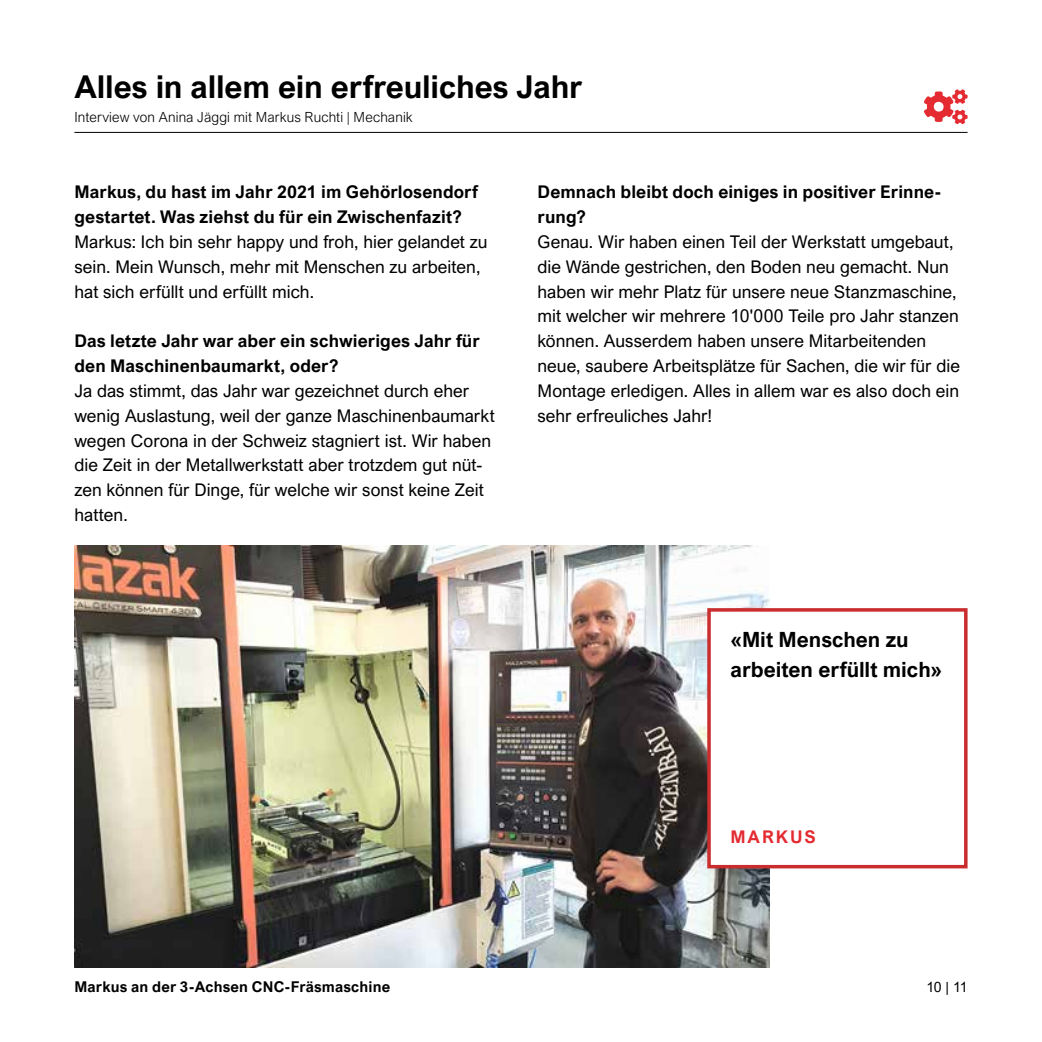
<style>
.page{position:relative;width:1042px;height:1042px;background:#fff}
.page>*{position:absolute;margin:0;border:0;box-sizing:border-box;transform-origin:0 0}
.t1{font:700 31.5px "Arial Nova";letter-spacing:-.005em;color:#000}
.t2{font:700 21px/29.8px "Arial Nova";color:#000}
.t3{font:17.5px/24.8px "Arial Nova";color:#000}
.t4{font:700 17.5px/24.8px "Arial Nova";letter-spacing:.005em;color:#000}
.t5{font:700 17.5px "Arial Nova";letter-spacing:.11em;color:#e42b32}
.t6{font:700 14.88px "Arial Nova";letter-spacing:.01em;color:#000}
.t7{font:300 14px "Arial Nova";letter-spacing:.01em;color:#000}
.t8{font:14px "Arial Nova";color:#000}
</style>
<div class="page">
<img style="left:74px;top:546px;width:695px;height:421px">
<hr style="left:74px;top:132px;width:893px;height:1px;background:#000">
<div style="left:709px;top:610px;width:257px;height:256px;background:#fff"></div>
<div style="left:707px;top:608px;width:260px;height:260px;border:4px solid #ca2d2e"></div>
<svg style="left:924px;top:89px;width:43px;height:35px"></svg>
<h1 class="t1" style="left:74px;top:68px;width:509px">Alles in allem ein erfreuliches Jahr</h1>
<p class="t7" style="left:74px;top:109px;width:340px">Interview von Anina Jäggi mit Markus Ruchti | Mechanik</p>
<p class="t4" style="left:74px;top:180px;width:405px">Markus, du hast im Jahr 2021 im Gehörlosendorf gestartet. Was ziehst du für ein Zwischenfazit?</p>
<p class="t3" style="left:74px;top:229px;width:415px">Markus: Ich bin sehr happy und froh, hier gelandet zu sein. Mein Wunsch, mehr mit Menschen zu arbeiten, hat sich erfüllt und erfüllt mich.</p>
<p class="t4" style="left:74px;top:329px;width:407px">Das letzte Jahr war aber ein schwieriges Jahr für den Maschinenbaumarkt, oder?</p>
<p class="t3" style="left:74px;top:378px;width:422px">Ja das stimmt, das Jahr war gezeichnet durch eher wenig Auslastung, weil der ganze Maschinenbaumarkt wegen Corona in der Schweiz stagniert ist. Wir haben die Zeit in der Metallwerkstatt aber trotzdem gut nüt&shy;zen können für Dinge, für welche wir sonst keine Zeit hatten.</p>
<p class="t4" style="left:537px;top:180px;width:405px">Demnach bleibt doch einiges in positiver Erinne&shy;rung?</p>
<p class="t3" style="left:537px;top:229px;width:424px">Genau. Wir haben einen Teil der Werkstatt umgebaut, die Wände gestrichen, den Boden neu gemacht. Nun haben wir mehr Platz für unsere neue Stanzmaschine, mit welcher wir mehrere 10'000 Teile pro Jahr stanzen können. Ausserdem haben unsere Mitarbeitenden neue, saubere Arbeitsplätze für Sachen, die wir für die Montage erledigen. Alles in allem war es also doch ein sehr erfreuliches Jahr!</p>
<p class="t2" style="left:730px;top:624px;width:213px">«Mit Menschen zu arbeiten erfüllt mich»</p>
<p class="t6" style="left:74px;top:978px;width:317px">Markus an der 3-Achsen CNC-Fräsmaschine</p>
<p class="t5" style="left:730px;top:826px;width:87px">MARKUS</p>
<p class="t8" style="left:926px;top:979px;width:43px">10 | 11</p>
</div>
